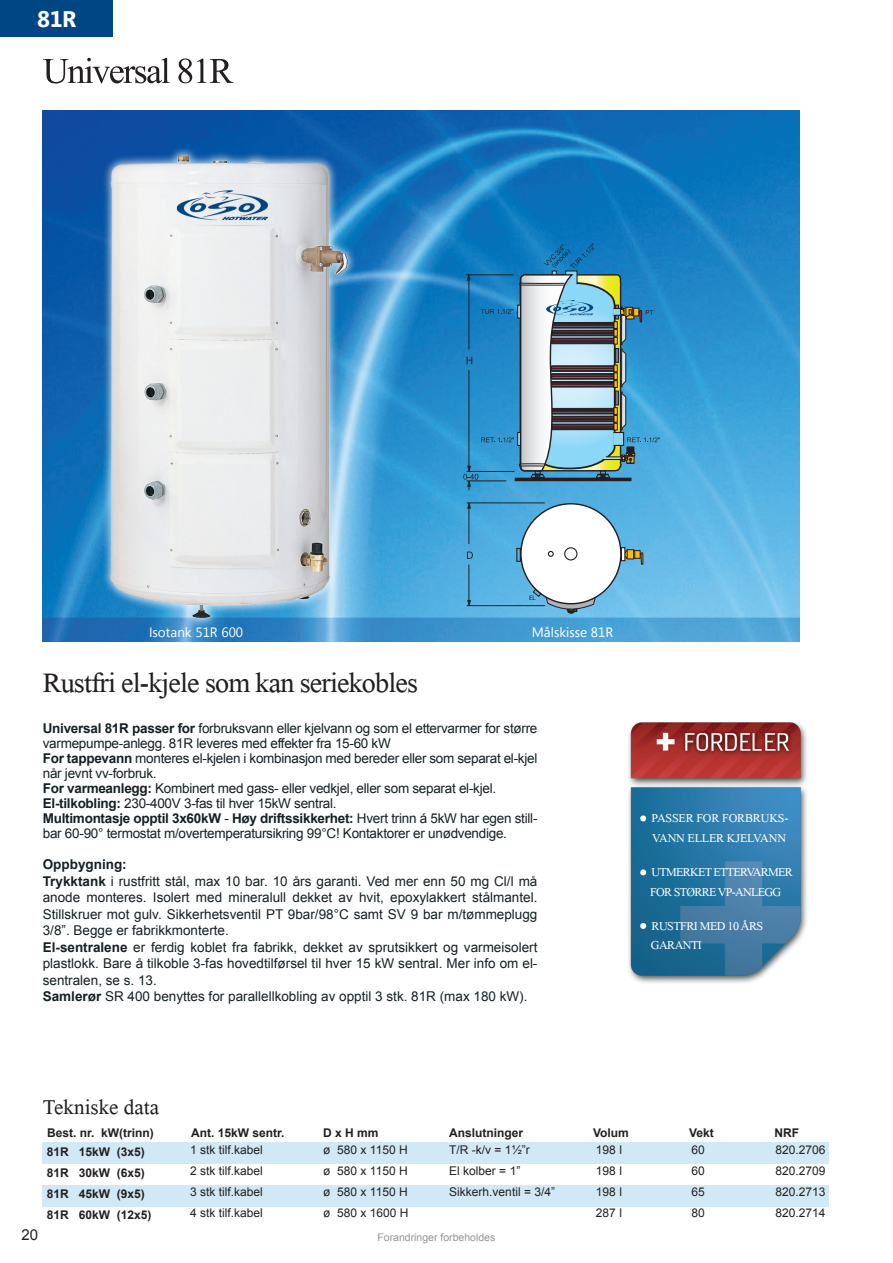
<style>
.page{position:relative;width:893px;height:1263px;background:#fff}
.page>*{position:absolute;margin:0;border:0;box-sizing:border-box;transform-origin:0 0}
.t1{font:54px "Microsoft Himalaya";letter-spacing:-.03em;color:#231f20}
.t2{font:42px "Microsoft Himalaya";letter-spacing:-.02em;color:#231f20}
.t3{font:31.5px "Microsoft Himalaya";color:#231f20}
.t4{font:700 22.5px "Segoe UI";color:#fff}
.t5{font:18px "Microsoft Himalaya";letter-spacing:-.03em;color:#fff}
.t6{font:18px "Microsoft Himalaya";letter-spacing:-.01em;color:#fff}
.t7{font:15px "Arial";color:#231f20}
.PageMaker_Defaults{font:13.5px/16.5px "Arial";letter-spacing:-.02em;color:#152024}
.PageMaker_Defaults-2{font:13.5px "Arial";color:#152024}
.t8{font:13.5px "Segoe UI";color:#fff}
.PageMaker_Defaults-3{font:700 13.5px "Arial";color:#152024}
.t9{font:12px "Arial";color:#231f20}
.t10{font:700 12px "Arial";color:#231f20}
.t11{font:10.5px "Arial";color:#939598}
.t12{font:6.6px "Myriad";color:#231f20}
.s1{font-weight:700}
</style>
<div class="page">
<div style="left:43px;top:1142px;width:786px;height:21px;background:#d1e9f6"></div>
<div style="left:43px;top:1185px;width:786px;height:21px;background:#d1e9f6"></div>
<img style="left:628px;top:723px;width:179px;height:260px">
<img style="left:43px;top:110px;width:757px;height:531px">
<svg style="left:638px;top:813px;width:11px;height:11px"></svg>
<svg style="left:638px;top:867px;width:11px;height:11px"></svg>
<svg style="left:638px;top:920px;width:11px;height:11px"></svg>
<div style="left:0;top:0;width:112px;height:37px;background:#004684"></div>
<img style="left:62px;top:130px;width:324px;height:505px">
<div style="left:521px;top:504px;width:100px;height:100px;background:#fff;border-radius:50%"></div>
<div style="left:516px;top:548px;width:5px;height:14px;border:1px solid #231f20"></div>
<svg style="left:532px;top:588px;width:64px;height:25px"></svg>
<svg style="left:621px;top:549px;width:22px;height:16px"></svg>
<div style="left:621px;top:547px;width:4px;height:14px;border:1px solid #231f20"></div>
<div style="left:564px;top:547px;width:13px;height:13px;border:1px solid #231f20;border-radius:50%"></div>
<svg style="left:548px;top:551px;width:6px;height:6px"></svg>
<hr style="left:467px;top:503px;width:78px;height:1px;background:#231f20">
<hr style="left:467px;top:605px;width:78px;height:1px;background:#231f20">
<hr style="left:469px;top:508px;width:1px;height:36px;background:#231f20">
<svg style="left:467px;top:552px;width:6px;height:7px"></svg>
<svg style="left:467px;top:502px;width:4px;height:7px"></svg>
<hr style="left:469px;top:565px;width:1px;height:35px;background:#231f20">
<svg style="left:467px;top:600px;width:4px;height:7px"></svg>
<svg style="left:463px;top:243px;width:197px;height:247px"></svg>
<p class="t4" style="left:37px;top:3px;width:41px">81R</p>
<p class="t1" style="left:43px;top:33px;width:192px">Universal 81R</p>
<p class="t12" style="left:529px;top:594px;width:8px">EL</p>
<p class="t8" style="left:149px;top:622px;width:96px">Isotank 51R 600</p>
<p class="t8" style="left:532px;top:622px;width:83px">Målskisse 81R</p>
<p class="t2" style="left:43px;top:653px;width:377px">Rustfri el-kjele som kan seriekobles</p>
<p class="PageMaker_Defaults" style="left:43px;top:721px;width:496px;line-height:15px"><span class="s1">Universal 81R passer for</span> forbruksvann eller kjelvann og som el ettervarmer for større varmepumpe-anlegg. 81R leveres med effekter fra 15-60 kW</p>
<p class="PageMaker_Defaults" style="left:43px;top:751px;width:496px;line-height:15px"><span class="s1">For tappevann</span> monteres el-kjelen i kombinasjon med bereder eller som separat el-kjel når jevnt vv-forbruk.</p>
<p class="PageMaker_Defaults" style="left:43px;top:780px;width:455px"><span class="s1">For varmeanlegg:</span> Kombinert med gass- eller vedkjel, eller som separat el-kjel.</p>
<p class="PageMaker_Defaults" style="left:43px;top:795px;width:295px"><span class="s1">El-tilkobling:</span> 230-400V 3-fas til hver 15kW sentral.</p>
<p class="PageMaker_Defaults" style="left:43px;top:811px;width:496px;line-height:15px"><span class="s1">Multimontasje opptil 3x60kW</span> - <span class="s1">Høy driftssikkerhet:</span> Hvert trinn á 5kW har egen still&shy;bar 60-90° termostat m/overtemperatursikring 99°C! Kontaktorer er unødvendige.</p>
<p class="PageMaker_Defaults-3" style="left:43px;top:855px;width:85px">Oppbygning:</p>
<p class="PageMaker_Defaults" style="left:43px;top:873px;width:496px;text-align:justify"><span class="s1">Trykktank</span> i rustfritt stål, max 10 bar. 10 års garanti. Ved mer enn 50 mg Cl/l må anode monteres. Isolert med mineralull dekket av hvit, epoxylakkert stålmantel.<br>Stillskruer mot gulv. Sikkerhetsventil PT 9bar/98°C samt SV 9 bar m/tømmeplugg 3/8”. Begge er fabrikkmonterte.</p>
<p class="PageMaker_Defaults" style="left:43px;top:939px;width:496px;text-align:justify"><span class="s1">El-sentralene</span> er ferdig koblet fra fabrikk, dekket av sprutsikkert og varmeisolert plastlokk. Bare å tilkoble 3-fas hovedtilførsel til hver 15 kW sentral. Mer info om el&shy;sentralen, se s. 13.</p>
<p class="PageMaker_Defaults-2" style="left:43px;top:988px;width:486px"><span class="s1">Samlerør</span> SR 400 benyttes for parallellkobling av opptil 3 stk. 81R (max 180 kW).</p>
<p class="t3" style="left:43px;top:1084px;width:118px">Tekniske data</p>
<p class="t6" style="left:641px;top:806px;width:149px">• PASSER FOR FORBRUKS-</p>
<p class="t6" style="left:652px;top:825px;width:135px">VANN ELLER KJELVANN</p>
<p class="t5" style="left:641px;top:860px;width:153px">• UTMERKET ETTERVARMER</p>
<p class="t5" style="left:650px;top:879px;width:132px">FOR STØRRE VP-ANLEGG</p>
<p class="t5" style="left:641px;top:913px;width:124px">• RUSTFRI MED 10 ÅRS</p>
<p class="t5" style="left:651px;top:933px;width:53px">GARANTI</p>
<p class="t10" style="left:47px;top:1125px;width:108px">Best. nr. kW(trinn)</p>
<p class="t10" style="left:191px;top:1125px;width:95px">Ant. 15kW sentr.</p>
<p class="t10" style="left:323px;top:1125px;width:57px">D x H mm</p>
<p class="t10" style="left:449px;top:1125px;width:76px">Anslutninger</p>
<p class="t10" style="left:593px;top:1125px;width:37px">Volum</p>
<p class="t10" style="left:689px;top:1125px;width:26px">Vekt</p>
<p class="t10" style="left:775px;top:1125px;width:26px">NRF</p>
<p class="t10" style="left:47px;top:1144px;width:100px">81R 15kW (3x5)</p>
<p class="t10" style="left:47px;top:1165px;width:100px">81R 30kW (6x5)</p>
<p class="t10" style="left:47px;top:1186px;width:100px">81R 45kW (9x5)</p>
<p class="t10" style="left:47px;top:1207px;width:106px">81R 60kW (12x5)</p>
<p class="t9" style="left:190px;top:1141px;width:74px">1 stk tilf.kabel</p>
<p class="t9" style="left:190px;top:1162px;width:74px">2 stk tilf.kabel</p>
<p class="t9" style="left:190px;top:1183px;width:74px">3 stk tilf.kabel</p>
<p class="t9" style="left:190px;top:1204px;width:74px">4 stk tilf.kabel</p>
<p class="t9" style="left:449px;top:1142px;width:82px">T/R -k/v = 1½”r</p>
<p class="t9" style="left:449px;top:1163px;width:73px">El kolber = 1”</p>
<p class="t9" style="left:449px;top:1184px;width:107px">Sikkerh.ventil = 3/4”</p>
<p class="t9" style="left:323px;top:1142px;width:86px">ø 580 x 1150 H</p>
<p class="t9" style="left:323px;top:1163px;width:86px">ø 580 x 1150 H</p>
<p class="t9" style="left:323px;top:1184px;width:86px">ø 580 x 1150 H</p>
<p class="t9" style="left:323px;top:1205px;width:87px">ø 580 x 1600 H</p>
<p class="t9" style="left:596px;top:1142px;width:28px">198 l</p>
<p class="t9" style="left:596px;top:1163px;width:28px">198 l</p>
<p class="t9" style="left:596px;top:1184px;width:28px">198 l</p>
<p class="t9" style="left:596px;top:1205px;width:28px">287 l</p>
<p class="t9" style="left:691px;top:1142px;width:15px">60</p>
<p class="t9" style="left:691px;top:1163px;width:15px">60</p>
<p class="t9" style="left:691px;top:1184px;width:15px">65</p>
<p class="t9" style="left:691px;top:1205px;width:15px">80</p>
<p class="t9" style="left:775px;top:1142px;width:52px">820.2706</p>
<p class="t9" style="left:775px;top:1163px;width:52px">820.2709</p>
<p class="t9" style="left:775px;top:1184px;width:52px">820.2713</p>
<p class="t9" style="left:775px;top:1205px;width:52px">820.2714</p>
<p class="t7" style="left:22px;top:1225px;width:18px">20</p>
<p class="t11" style="left:377px;top:1230px;width:119px">Forandringer forbeholdes</p>
</div>
